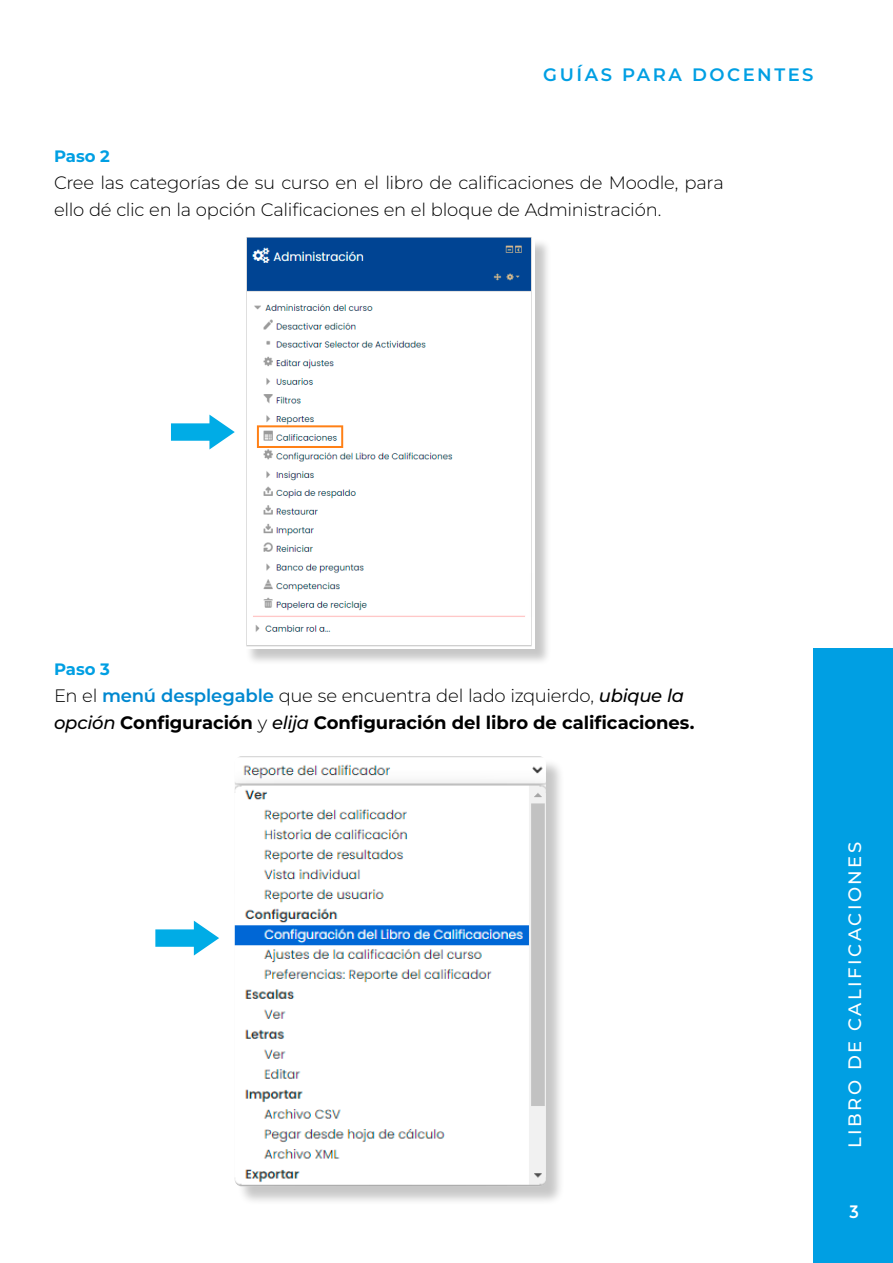
<style>
.page{position:relative;width:893px;height:1263px;background:#fff}
.page>*{position:absolute;margin:0;border:0;box-sizing:border-box;transform-origin:0 0}
.t1{font:300 18px/27px "Montserrat";letter-spacing:-.015em;color:#000}
.t2{font:700 18px/27px "Montserrat";letter-spacing:-.005em;color:#000}
.t3{font:500 18px "Montserrat";letter-spacing:.14em;color:#fff}
.t4{font:600 18px "Montserrat";letter-spacing:.14em;color:#009fe3}
.t5{font:18px "Montserrat";color:#fff}
.t6{font:700 16.5px "Montserrat";color:#009fe3}
.s1{font-weight:300}
.s2{font-weight:600;color:#0088d0}
.s3{font-weight:500;font-style:italic}
</style>
<div class="page">
<hr style="left:0;top:648px;width:1px;height:615px;background:#009fe3">
<div style="left:814px;top:648px;width:79px;height:615px;background:#009fe3"></div>
<div style="left:245px;top:238px;width:307px;height:427px;background:#000;opacity:.22"></div>
<img style="left:245px;top:237px;width:290px;height:411px">
<div style="left:237px;top:758px;width:328px;height:448px;background:#000;opacity:.22"></div>
<img style="left:235px;top:756px;width:311px;height:430px">
<svg style="left:155px;top:921px;width:64px;height:34px"></svg>
<svg style="left:171px;top:415px;width:64px;height:34px"></svg>
<p class="t4" style="left:543px;top:62px;width:272px">GUÍAS PARA DOCENTES</p>
<p class="t6" style="left:54px;top:144px;width:57px">Paso 2</p>
<p class="t1" style="left:54px;top:169px;width:671px">Cree las categorías de su curso en el libro de calificaciones de Moodle, para ello dé clic en la opción Calificaciones en el bloque de Administración.</p>
<p class="t6" style="left:54px;top:657px;width:58px">Paso 3</p>
<p class="t2" style="left:54px;top:681px;width:642px"><span class="s1">En el</span> <span class="s2">menú desplegable</span> <span class="s1">que se encuentra del lado izquierdo,</span> <span class="s3">ubique la opción</span> Configuración <span class="s1">y</span> <span class="s3">elija</span> Configuración del libro de calificaciones.</p>
<p class="t3" style="left:842px;top:1148px;width:308px;rotate:-90deg">LIBRO DE CALIFICACIONES</p>
<p class="t5" style="left:849px;top:1201px;width:12px">3</p>
</div>
